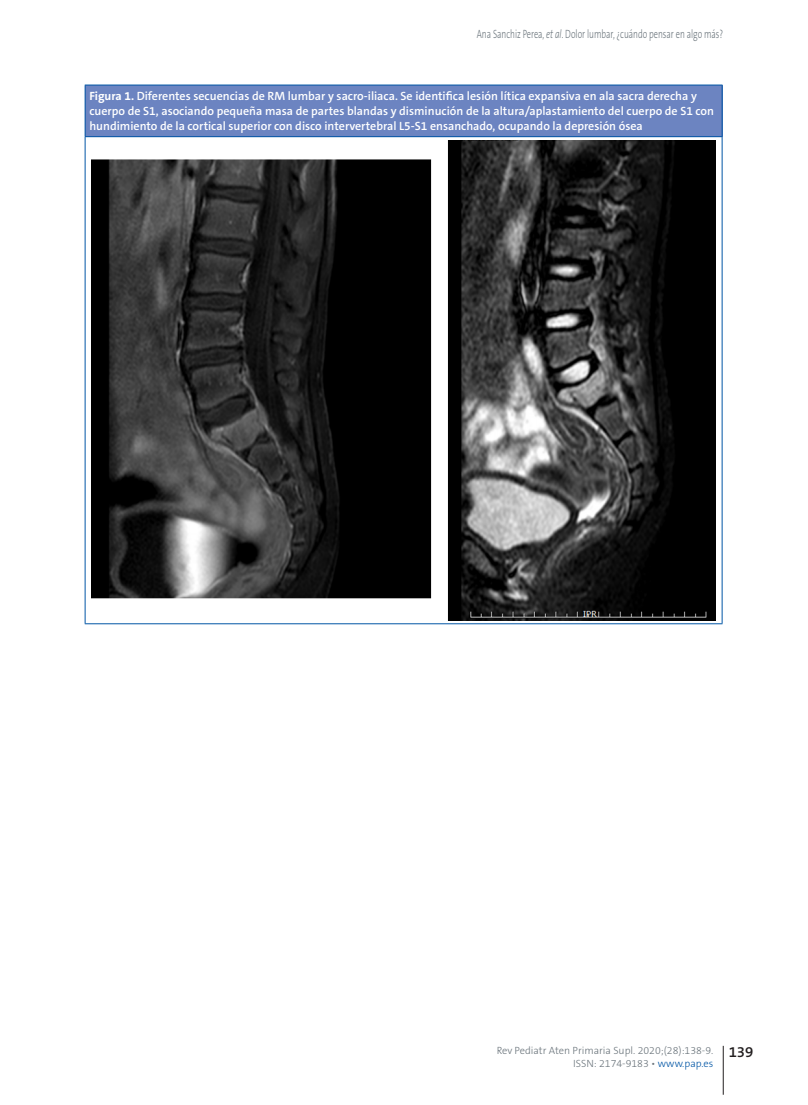
<style>
.page{position:relative;width:808px;height:1105px;background:#fff}
.page>*{position:absolute;margin:0;border:0;box-sizing:border-box;transform-origin:0 0}
.t1{font:600 15px "The Sans B Plus W6";color:#231f20}
.titulo_tabla{font:600 12px/15px "The Sans C5";color:#fff}
.t2{font:300 12px "The Sans B Plus W3";color:#6a747b;scale:.7 1}
.t3{font:300 10.5px "The Sans B Plus W3";color:#6a747b}
.s1{font-style:italic}
.s2{font-family:"The Sans B Plus W7";font-weight:700}
.s3{color:#0155a5}
</style>
<div class="page">
<hr style="left:722px;top:1046px;width:1px;height:48px;background:#231f20">
<div style="left:85px;top:85px;width:636px;height:52px;background:#6c84c1"></div>
<hr style="left:85px;top:85px;width:1px;height:51px;background:#0155a5">
<hr style="left:721px;top:85px;width:1px;height:51px;background:#0155a5">
<hr style="left:85px;top:85px;width:637px;height:1px;background:#0155a5">
<hr style="left:85px;top:137px;width:1px;height:486px;background:#0155a5">
<hr style="left:721px;top:137px;width:1px;height:486px;background:#0155a5">
<hr style="left:85px;top:136px;width:637px;height:1px;background:#0155a5">
<hr style="left:85px;top:623px;width:637px;height:1px;background:#0155a5">
<img style="left:92px;top:140px;width:623px;height:480px">
<p class="t2" style="left:476px;top:26px;width:353px">Ana Sanchiz Perea, <span class="s1">et al</span>. Dolor lumbar, ¿cuándo pensar en algo más?</p>
<p class="titulo_tabla" style="left:89px;top:89px;width:626px"><span class="s2">Figura 1.</span> Diferentes secuencias de RM lumbar y sacro-iliaca. Se identifica lesión lítica expansiva en ala sacra derecha y cuerpo de S1, asociando pequeña masa de partes blandas y disminución de la altura/aplastamiento del cuerpo de S1 con hundimiento de la cortical superior con disco intervertebral L5-S1 ensanchado, ocupando la depresión ósea</p>
<p class="t3" style="left:496px;top:1043px;width:218px">Rev Pediatr Aten Primaria Supl. 2020;(28):138-9.</p>
<p class="t3" style="left:573px;top:1056px;width:142px">ISSN: 2174-9183 • <span class="s3">www.pap.es</span></p>
<p class="t1" style="left:728px;top:1042px;width:26px">139</p>
</div>
